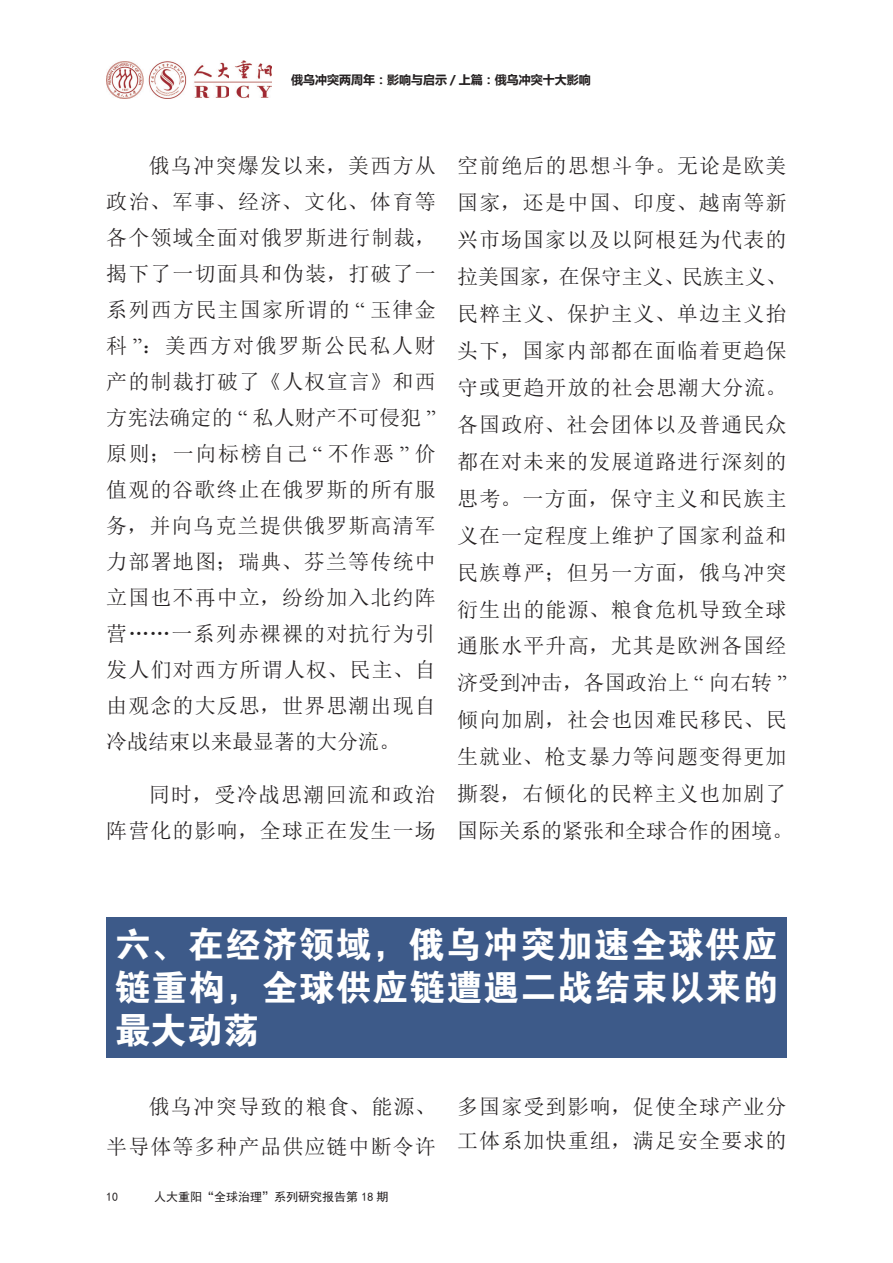
<style>
.page{position:relative;width:893px;height:1263px;background:#fff}
.page>*{position:absolute;margin:0;border:0;box-sizing:border-box;transform-origin:0 0}
.t1{font:36px/43.2px "FZDHTJW GB1 0";letter-spacing:.025em;color:#fff;text-align:justify}
.t2{font:21px/36.9px "Sim Sun";letter-spacing:.055em;color:#231f20;text-align:right}
.t3{font:700 12px "Microsoft Ya Hei";color:#231f20}
.t4{font:12px "Sim Hei";color:#231f20}
.s1{font-family:"Times New Roman"}
</style>
<div class="page">
<img style="left:106px;top:61px;width:165px;height:38px">
<div style="left:106px;top:917px;width:681px;height:141px;background:#3d5a89"></div>
<p class="t3" style="left:291px;top:71px;width:301px">俄乌冲突两周年：影响与启示 / 上篇：俄乌冲突十大影响</p>
<p class="t2" style="left:106px;top:148px;width:331px;line-height:36px;text-align:justify;text-indent:43px">俄乌冲突爆发以来，美西方从政治、军事、经济、文化、体育等各个领域全面对俄罗斯进行制裁，揭下了一切面具和伪装，打破了一系列西方民主国家所谓的 <span class="s1">“</span> 玉律金科 <span class="s1">”</span>：美西方对俄罗斯公民私人财产的制裁打破了《人权宣言》和西方宪法确定的 <span class="s1">“</span> 私人财产不可侵犯 <span class="s1">”</span>原则；一向标榜自己 <span class="s1">“</span> 不作恶 <span class="s1">”</span> 价值观的谷歌终止在俄罗斯的所有服务，并向乌克兰提供俄罗斯高清军力部署地图；瑞典、芬兰等传统中立国也不再中立，纷纷加入北约阵营……一系列赤裸裸的对抗行为引发人们对西方所谓人权、民主、自由观念的大反思，世界思潮出现自冷战结束以来最显著的大分流。</p>
<p class="t2" style="left:106px;top:777px;width:331px;line-height:36px">同时，受冷战思潮回流和政治<br>阵营化的影响，全球正在发生一场</p>
<p class="t2" style="left:457px;top:147px;width:338px;text-align:left">空前绝后的思想斗争。无论是欧美国家，还是中国、印度、越南等新兴市场国家以及以阿根廷为代表的拉美国家，在保守主义、民族主义、民粹主义、保护主义、单边主义抬头下，国家内部都在面临着更趋保守或更趋开放的社会思潮大分流。各国政府、社会团体以及普通民众都在对未来的发展道路进行深刻的思考。一方面，保守主义和民族主义在一定程度上维护了国家利益和民族尊严；但另一方面，俄乌冲突衍生出的能源、粮食危机导致全球通胀水平升高，尤其是欧洲各国经济受到冲击，各国政治上 <span class="s1">“</span> 向右转 <span class="s1">”</span>倾向加剧，社会也因难民移民、民生就业、枪支暴力等问题变得更加撕裂，右倾化的民粹主义也加剧了国际关系的紧张和全球合作的困境。</p>
<h1 class="t1" style="left:115px;top:923px;width:665px">六、在经济领域，俄乌冲突加速全球供应链重构，全球供应链遭遇二战结束以来的最大动荡</h1>
<p class="t2" style="left:106px;top:1086px;width:331px;line-height:39.9px">俄乌冲突导致的粮食、能源、<br>半导体等多种产品供应链中断令许</p>
<p class="t4" style="left:106px;top:1191px;width:13px">10</p>
<p class="t4" style="left:154px;top:1191px;width:235px">人大重阳“全球治理”系列研究报告第 18 期</p>
<p class="t2" style="left:457px;top:1089px;width:331px;line-height:34.5px;text-align:left">多国家受到影响，促使全球产业分工体系加快重组，满足安全要求的</p>
</div>
